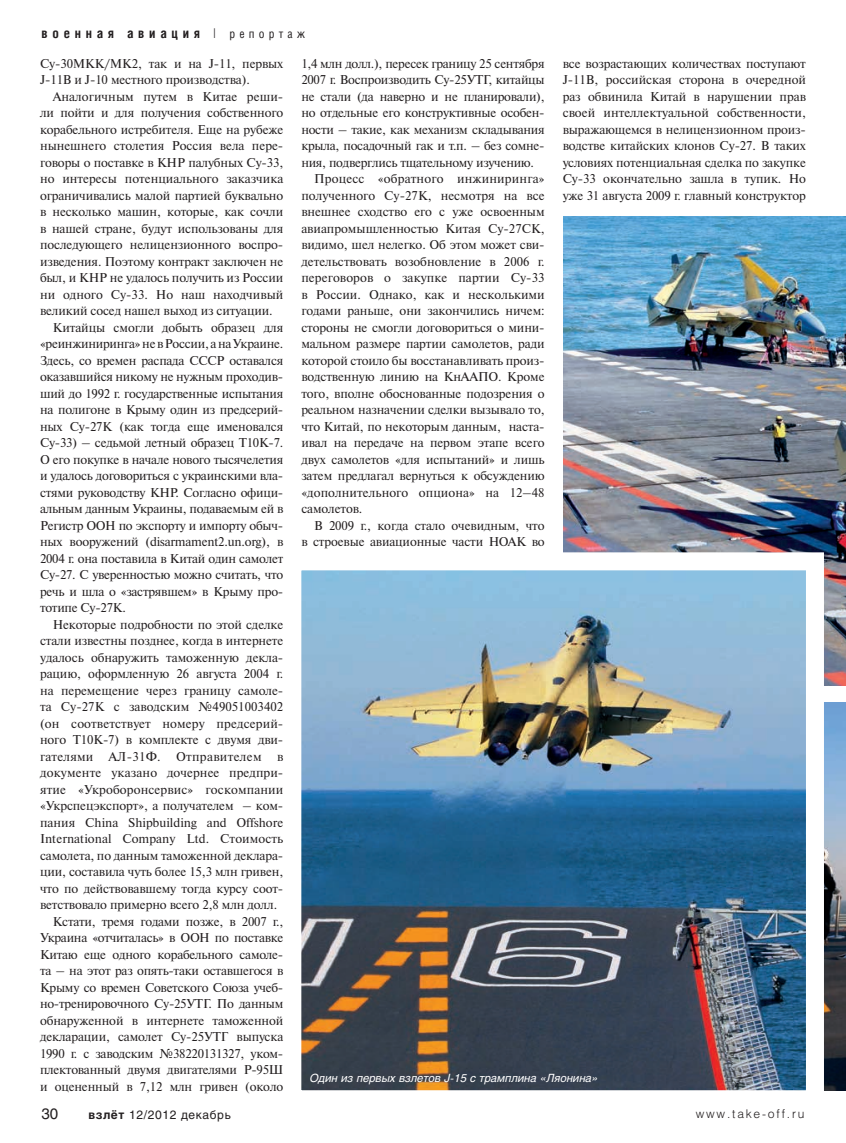
<style>
.page{position:relative;width:846px;height:1143px;background:#fff}
.page>*{position:absolute;margin:0;border:0;box-sizing:border-box;transform-origin:0 0}
.t1{font:15px "Helios C";color:#231f20}
.t2{font:700 13.5px "Helios Cond C";letter-spacing:.35em;color:#231f20}
.t3{font:12.75px/16.5px "Newton C";letter-spacing:-.01em;color:#231f20;text-align:justify}
.t4{font:12.75px "Newton C";letter-spacing:.01em;color:#231f20}
.t5{font:12.75px "Newton C";letter-spacing:.025em;color:#231f20}
.t6{font:12px "Helios C";letter-spacing:.05em;color:#231f20}
.t7{font:12px "Helios Light C";letter-spacing:.15em;color:#231f20}
.t8{font:italic 11.25px "Helios C";color:#fff}
.s1{font-family:"Helios Cond Light C";font-weight:400}
.s2{font-weight:400;font-size:12px}
.s3{font-weight:700}
</style>
<div class="page">
<img style="left:832px;top:703px;width:13px;height:388px">
<img style="left:563px;top:216px;width:282px;height:469px">
<img style="left:301px;top:543px;width:531px;height:548px">
<p class="t2" style="left:42px;top:28px;width:265px">военная авиация <span class="s1">|</span> <span class="s2">репортаж</span></p>
<p class="t3" style="left:40px;top:56px;width:245px">Су-30МКК/МК2, так и на J-11, первых</p>
<p class="t3" style="left:40px;top:73px;width:211px">J-11B и J-10 местного производства).</p>
<p class="t3" style="left:53px;top:89px;width:232px">Аналогичным путем в Китае реши-</p>
<p class="t3" style="left:40px;top:106px;width:245px">ли пойти и для получения собственного</p>
<p class="t3" style="left:40px;top:122px;width:245px">корабельного истребителя. Еще на рубеже</p>
<p class="t3" style="left:40px;top:139px;width:245px">нынешнего столетия Россия вела пере-</p>
<p class="t3" style="left:40px;top:155px;width:245px">говоры о поставке в КНР палубных Су-33,</p>
<p class="t3" style="left:40px;top:172px;width:245px">но интересы потенциального заказчика</p>
<p class="t3" style="left:40px;top:188px;width:245px">ограничивались малой партией буквально</p>
<p class="t3" style="left:40px;top:205px;width:245px">в несколько машин, которые, как сочли</p>
<p class="t3" style="left:40px;top:221px;width:245px">в нашей стране, будут использованы для</p>
<p class="t3" style="left:40px;top:238px;width:245px">последующего нелицензионного воспро-</p>
<p class="t3" style="left:40px;top:254px;width:245px">изведения. Поэтому контракт заключен не</p>
<p class="t3" style="left:40px;top:271px;width:245px">был, и КНР не удалось получить из России</p>
<p class="t3" style="left:40px;top:287px;width:245px">ни одного Су-33. Но наш находчивый</p>
<p class="t3" style="left:40px;top:304px;width:234px">великий сосед нашел выход из ситуации.</p>
<p class="t3" style="left:53px;top:320px;width:232px">Китайцы смогли добыть образец для</p>
<p class="t3" style="left:40px;top:337px;width:245px">«реинжиниринга» не в России, а на Украине.</p>
<p class="t3" style="left:40px;top:353px;width:245px">Здесь, со времен распада СССР оставался</p>
<p class="t3" style="left:40px;top:370px;width:245px">оказавшийся никому не нужным проходив-</p>
<p class="t3" style="left:40px;top:386px;width:245px">ший до 1992 г. государственные испытания</p>
<p class="t3" style="left:40px;top:403px;width:245px">на полигоне в Крыму один из предсерий-</p>
<p class="t3" style="left:40px;top:419px;width:245px">ных Су-27К (как тогда еще именовался</p>
<p class="t3" style="left:40px;top:436px;width:245px">Су-33) – седьмой летный образец Т10К-7.</p>
<p class="t3" style="left:40px;top:452px;width:245px">О его покупке в начале нового тысячелетия</p>
<p class="t3" style="left:40px;top:469px;width:245px">и удалось договориться с украинскими вла-</p>
<p class="t3" style="left:40px;top:485px;width:245px">стями руководству КНР. Согласно офици-</p>
<p class="t3" style="left:40px;top:502px;width:245px">альным данным Украины, подаваемым ей в</p>
<p class="t3" style="left:40px;top:518px;width:245px">Регистр ООН по экспорту и импорту обыч-</p>
<p class="t3" style="left:40px;top:535px;width:245px">ных вооружений (disarmament2.un.org), в</p>
<p class="t3" style="left:40px;top:551px;width:245px">2004 г. она поставила в Китай один самолет</p>
<p class="t3" style="left:40px;top:568px;width:245px">Су-27. С уверенностью можно считать, что</p>
<p class="t3" style="left:40px;top:584px;width:245px">речь и шла о «застрявшем» в Крыму про-</p>
<p class="t3" style="left:40px;top:601px;width:87px">тотипе Су-27К.</p>
<p class="t3" style="left:53px;top:617px;width:232px">Некоторые подробности по этой сделке</p>
<p class="t3" style="left:40px;top:634px;width:245px">стали известны позднее, когда в интернете</p>
<p class="t3" style="left:40px;top:650px;width:245px">удалось обнаружить таможенную декла-</p>
<p class="t3" style="left:40px;top:667px;width:245px">рацию, оформленную 26 августа 2004 г.</p>
<p class="t3" style="left:40px;top:683px;width:245px">на перемещение через границу самоле-</p>
<p class="t3" style="left:40px;top:700px;width:245px">та Су-27К с заводским №49051003402</p>
<p class="t4" style="left:40px;top:719px;width:245px">(он соответствует номеру предсерий-</p>
<p class="t3" style="left:40px;top:733px;width:245px">ного Т10К-7) в комплекте с двумя дви-</p>
<p class="t5" style="left:40px;top:752px;width:245px">гателями АЛ-31Ф. Отправителем в</p>
<p class="t4" style="left:40px;top:768px;width:245px">документе ука зано дочернее предпри-</p>
<p class="t4" style="left:40px;top:785px;width:245px">ятие «Укроборонсервис» госкомпании</p>
<p class="t3" style="left:40px;top:799px;width:245px">«Укрспецэкспорт», а получателем – ком-</p>
<p class="t3" style="left:40px;top:815px;width:245px">пания China Shipbuilding and Offshore</p>
<p class="t3" style="left:40px;top:832px;width:245px">International Company Ltd. Стоимость</p>
<p class="t3" style="left:40px;top:848px;width:245px">самолета, по данным таможенной деклара-</p>
<p class="t3" style="left:40px;top:865px;width:245px">ции, составила чуть более 15,3 млн гривен,</p>
<p class="t3" style="left:40px;top:881px;width:245px">что по действовавшему тогда курсу соот-</p>
<p class="t3" style="left:40px;top:898px;width:238px">ветствовало примерно всего 2,8 млн долл.</p>
<p class="t3" style="left:53px;top:914px;width:232px">Кстати, тремя годами позже, в 2007 г.,</p>
<p class="t3" style="left:40px;top:931px;width:245px">Украина «отчиталась» в ООН по поставке</p>
<p class="t3" style="left:40px;top:947px;width:245px">Китаю еще одного корабельного самоле-</p>
<p class="t3" style="left:40px;top:964px;width:245px">та – на этот раз опять-таки оставшегося в</p>
<p class="t3" style="left:40px;top:980px;width:245px">Крыму со времен Советского Союза учеб-</p>
<p class="t3" style="left:40px;top:997px;width:245px">но-тренировочного Су-25УТГ. По данным</p>
<p class="t3" style="left:40px;top:1013px;width:245px">обнаруженной в интернете таможенной</p>
<p class="t3" style="left:40px;top:1030px;width:245px">декларации, самолет Су-25УТГ выпуска</p>
<p class="t3" style="left:40px;top:1046px;width:245px">1990 г. с заводским №38220131327, уком-</p>
<p class="t3" style="left:40px;top:1063px;width:245px">плектованный двумя двигателями Р-95Ш</p>
<p class="t3" style="left:40px;top:1079px;width:245px">и оцененный в 7,12 млн гривен (около</p>
<p class="t3" style="left:301px;top:56px;width:245px">1,4 млн долл.), пересек границу 25 сентября</p>
<p class="t3" style="left:301px;top:73px;width:245px">2007 г. Воспроизводить Су-25УТГ, китайцы</p>
<p class="t3" style="left:301px;top:89px;width:245px">не стали (да наверно и не планировали),</p>
<p class="t3" style="left:301px;top:106px;width:245px">но отдельные его конструктивные особен-</p>
<p class="t3" style="left:301px;top:122px;width:245px">ности – такие, как механизм складывания</p>
<p class="t3" style="left:301px;top:139px;width:245px">крыла, посадочный гак и т.п. – без сомне-</p>
<p class="t3" style="left:301px;top:155px;width:234px">ния, подверглись тщательному изучению.</p>
<p class="t4" style="left:314px;top:174px;width:232px">Процесс «обратного инжиниринга»</p>
<p class="t3" style="left:301px;top:188px;width:245px">полученного Су-27К, несмотря на все</p>
<p class="t3" style="left:301px;top:205px;width:245px">внешнее сходство его с уже освоенным</p>
<p class="t3" style="left:301px;top:221px;width:245px">авиапромышленностью Китая Су-27СК,</p>
<p class="t3" style="left:301px;top:238px;width:245px">видимо, шел нелегко. Об этом может сви-</p>
<p class="t3" style="left:301px;top:254px;width:245px">детельствовать возобновление в 2006 г.</p>
<p class="t3" style="left:301px;top:271px;width:245px">переговоров о закупке партии Су-33</p>
<p class="t3" style="left:301px;top:287px;width:245px">в России. Однако, как и несколькими</p>
<p class="t3" style="left:301px;top:304px;width:245px">годами раньше, они закончились ничем:</p>
<p class="t3" style="left:301px;top:320px;width:245px">стороны не смогли договориться о мини-</p>
<p class="t3" style="left:301px;top:337px;width:245px">мальном размере партии самолетов, ради</p>
<p class="t3" style="left:301px;top:353px;width:245px">которой стоило бы восстанавливать произ-</p>
<p class="t3" style="left:301px;top:370px;width:245px">водственную линию на КнААПО. Кроме</p>
<p class="t3" style="left:301px;top:386px;width:245px">того, вполне обоснованные подозрения о</p>
<p class="t3" style="left:301px;top:403px;width:245px">реальном назначении сделки вызывало то,</p>
<p class="t3" style="left:301px;top:419px;width:245px">что Китай, по некоторым данным, наста-</p>
<p class="t3" style="left:301px;top:436px;width:245px">ивал на передаче на первом этапе всего</p>
<p class="t3" style="left:301px;top:452px;width:245px">двух самолетов «для испытаний» и лишь</p>
<p class="t3" style="left:301px;top:469px;width:245px">затем предлагал вернуться к обсуждению</p>
<p class="t3" style="left:301px;top:485px;width:245px">«дополнительного опциона» на 12–48</p>
<p class="t3" style="left:301px;top:502px;width:62px">самолетов.</p>
<p class="t3" style="left:314px;top:518px;width:232px">В 2009 г., когда стало очевидным, что</p>
<p class="t3" style="left:301px;top:535px;width:245px">в строевые авиационные части НОАК во</p>
<p class="t3" style="left:562px;top:56px;width:245px">все возрастающих количествах поступают J-11B, российская сторона в очередной раз обвинила Китай в нарушении прав своей интеллектуальной собственности, выражающемся в нелицензионном произ&shy;водстве китайских клонов Су-27. В таких условиях потенциальная сделка по закупке Су-33 окончательно зашла в тупик. Но уже 31 августа 2009 г. главный конструктор</p>
<p class="t8" style="left:310px;top:1073px;width:290px">Один из первых взлетов J-15 с трамплина «Ляонина»</p>
<p class="t1" style="left:42px;top:1108px;width:18px">30</p>
<p class="t6" style="left:88px;top:1110px;width:144px"><span class="s3">взлёт</span> 12/2012 декабрь</p>
<p class="t7" style="left:695px;top:1110px;width:110px">www.take-off.ru</p>
</div>
